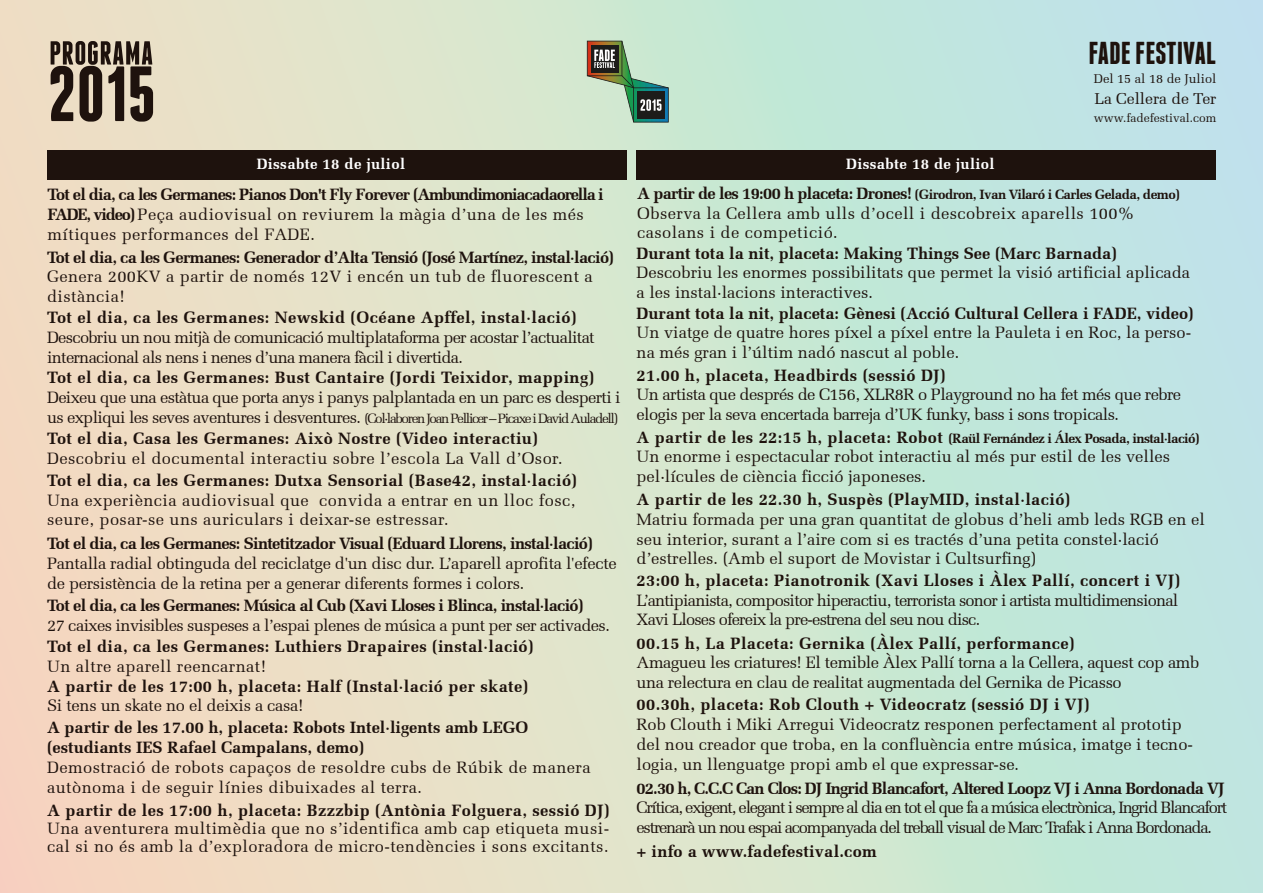
<style>
.page{position:relative;width:1263px;height:893px;background:#fff}
.page>*{position:absolute;margin:0;border:0;box-sizing:border-box;transform-origin:0 0}
.t1{font:700 31.5px "Franchise Free";color:#1e120d}
.t2{font:16.5px/19.8px "Melior";color:#1e120d}
.t3{font:700 16.5px "Melior";letter-spacing:.025em;color:#1e120d}
.t4{font:16.5px/19.5px "Melior";letter-spacing:.025em;color:#1e120d}
.t5{font:700 16.5px/19.8px "Melior";letter-spacing:-.05em;color:#1e120d}
.t6{font:700 16.5px "Melior";letter-spacing:-.04em;color:#1e120d}
.t7{font:700 16.5px/19.8px "Melior";color:#1e120d}
.t8{font:16.5px/19.5px "Melior";letter-spacing:-.075em;color:#1e120d}
.t9{font:16.5px/19.8px "Melior";letter-spacing:-.02em;color:#1e120d}
.t10{font:16.5px/19.8px "Melior";letter-spacing:-.025em;color:#1e120d}
.t11{font:16.5px/19.8px "Melior";letter-spacing:-.045em;color:#1e120d}
.t12{font:16.5px/19.5px "Melior";letter-spacing:-.03em;color:#1e120d}
.t13{font:16.5px/19.5px "Melior";letter-spacing:-.05em;color:#1e120d}
.t14{font:16.5px "Melior";letter-spacing:-.035em;color:#1e120d}
.t15{font:16.5px "Melior";letter-spacing:-.04em;color:#1e120d}
.t16{font:15.75px "Melior";color:#1e120d}
.t17{font:700 15px "Melior";letter-spacing:.025em;color:#fff}
.t18{font:700 13.5px "Melior";letter-spacing:-.045em;color:#1e120d}
.t19{font:13.5px "Melior";letter-spacing:-.1em;color:#1e120d}
.t20{font:12.75px "Melior";color:#1e120d}
.t21{font:12px "Melior";color:#1e120d}
.s1{font-weight:400}
.s2{font-size:16.5px}
</style>
<div class="page">
<div style="left:0;top:0;width:1263px;height:893px;background:linear-gradient(to right,#f7ddbe,#b8e9e3)"></div>
<svg style="left:51px;top:41px;width:102px;height:81px;background:#76695c"></svg>
<svg style="left:587px;top:41px;width:82px;height:82px;background:#8ea690"></svg>
<div style="left:47px;top:150px;width:580px;height:29px;background:#1e120d"></div>
<div style="left:636px;top:150px;width:580px;height:29px;background:#1e120d"></div>
<p class="t17" style="left:257px;top:155px;width:150px">Dissabte 18 de juliol</p>
<p class="t17" style="left:846px;top:155px;width:150px">Dissabte 18 de juliol</p>
<h1 class="t1" style="left:1088px;top:39px;width:129px">FADE FESTIVAL</h1>
<p class="t20" style="left:1094px;top:71px;width:124px">Del 15 al 18 de Juliol</p>
<p class="t21" style="left:1094px;top:111px;width:124px">www.fadefestival.com</p>
<p class="t16" style="left:1094px;top:89px;width:123px">La Cellera de Ter</p>
<p class="t5" style="left:47px;top:184px;width:558px">Tot el dia, ca les Germanes: Pianos Don't Fly Forever (Ambundimoniacadaorella i<br>FADE, video) <span class="s1">Peça audiovisual on reviurem la màgia d’una de les més mítiques performances del FADE.</span></p>
<p class="t6" style="left:47px;top:247px;width:568px">Tot el dia, ca les Germanes: Generador d’Alta Tensió (José Martínez, instal·lació)</p>
<p class="t4" style="left:47px;top:267px;width:547px">Genera 200KV a partir de només 12V i encén un tub de fluorescent a distància!</p>
<p class="t3" style="left:47px;top:307px;width:531px">Tot el dia, ca les Germanes: Newskid (Océane Apffel, instal·lació)</p>
<p class="t11" style="left:47px;top:327px;width:549px">Descobriu un nou mitjà de comunicació multiplataforma per acostar l’actualitat internacional als nens i nenes d’una manera fàcil i divertida.</p>
<p class="t3" style="left:47px;top:367px;width:549px">Tot el dia, ca les Germanes: Bust Cantaire (Jordi Teixidor, mapping)</p>
<p class="t15" style="left:47px;top:387px;width:575px">Deixeu que una estàtua que porta anys i panys palplantada en un parc es desperti i</p>
<p class="t19" style="left:47px;top:410px;width:573px"><span class="s2">us expliqui les seves aventures i desventures.</span> (Col·laboren Joan Pellicer – Picaxe i David Auladell)</p>
<p class="t3" style="left:47px;top:428px;width:492px">Tot el dia, Casa les Germanes: Això Nostre (Video interactiu)</p>
<p class="t4" style="left:47px;top:448px;width:517px">Descobriu el documental interactiu sobre l’escola La Vall d’Osor.</p>
<p class="t3" style="left:47px;top:470px;width:531px">Tot el dia, ca les Germanes: Dutxa Sensorial (Base42, instal·lació)</p>
<p class="t4" style="left:47px;top:490px;width:530px">Una experiència audiovisual que convida a entrar en un lloc fosc, seure, posar-se uns auriculars i deixar-se estressar.</p>
<p class="t6" style="left:47px;top:533px;width:547px">Tot el dia, ca les Germanes: Sintetitzador Visual (Eduard Llorens, instal·lació)</p>
<p class="t9" style="left:47px;top:553px;width:571px">Pantalla radial obtinguda del reciclatge d'un disc dur. L’aparell aprofita l'efecte de persistència de la retina per a generar diferents formes i colors.</p>
<p class="t6" style="left:47px;top:595px;width:538px">Tot el dia, ca les Germanes: Música al Cub (Xavi Lloses i Blinca, instal·lació)</p>
<p class="t14" style="left:47px;top:615px;width:564px">27 caixes invisibles suspeses a l’espai plenes de música a punt per ser activades.</p>
<p class="t3" style="left:47px;top:636px;width:488px">Tot el dia, ca les Germanes: Luthiers Drapaires (instal·lació)</p>
<p class="t4" style="left:47px;top:656px;width:221px">Un altre aparell reencarnat!</p>
<p class="t3" style="left:47px;top:676px;width:483px">A partir de les 17:00 h, placeta: Half (Instal·lació per skate)</p>
<p class="t2" style="left:47px;top:696px;width:258px">Si tens un skate no el deixis a casa!</p>
<p class="t7" style="left:47px;top:718px;width:483px">A partir de les 17.00 h, placeta: Robots Intel·ligents amb LEGO (estudiants IES Rafael Campalans, demo)</p>
<p class="t4" style="left:47px;top:757px;width:545px">Demostració de robots capaços de resoldre cubs de Rúbik de manera autònoma i de seguir línies dibuixades al terra.</p>
<p class="t3" style="left:47px;top:801px;width:564px">A partir de les 17:00 h, placeta: Bzzzbip (Antònia Folguera, sessió DJ)</p>
<p class="t4" style="left:47px;top:820px;width:564px;line-height:18px">Una aventurera multimèdia que no s’identifica amb cap etiqueta musi&shy;cal si no és amb la d’exploradora de micro-tendències i sons excitants.</p>
<p class="t18" style="left:637px;top:186px;width:544px"><span class="s2">A partir de les 19:00 h placeta: Drones!</span> (Girodron, Ivan Vilaró i Carles Gelada, demo)</p>
<p class="t4" style="left:637px;top:203px;width:499px">Observa la Cellera amb ulls d’ocell i descobreix aparells 100% casolans i de competició.</p>
<p class="t7" style="left:637px;top:243px;width:482px">Durant tota la nit, placeta: Making Things See (Marc Barnada)</p>
<p class="t2" style="left:637px;top:263px;width:555px">Descobriu les enormes possibilitats que permet la visió artificial aplicada a les instal·lacions interactives.</p>
<p class="t7" style="left:637px;top:303px;width:559px">Durant tota la nit, placeta: Gènesi (Acció Cultural Cellera i FADE, video)</p>
<p class="t2" style="left:637px;top:323px;width:556px">Un viatge de quatre hores píxel a píxel entre la Pauleta i en Roc, la perso&shy;na més gran i l’últim nadó nascut al poble.</p>
<p class="t3" style="left:637px;top:365px;width:311px">21.00 h, placeta, Headbirds (sessió DJ)</p>
<p class="t12" style="left:637px;top:385px;width:546px">Un artista que després de C156, XLR8R o Playground no ha fet més que rebre elogis per la seva encertada barreja d’UK funky, bass i sons tropicals.</p>
<p class="t18" style="left:636px;top:430px;width:564px"><span class="s2">A partir de les 22:15 h, placeta: Robot</span> (Raül Fernández i Álex Posada, instal·lació)</p>
<p class="t2" style="left:636px;top:447px;width:535px">Un enorme i espectacular robot interactiu al més pur estil de les velles pel·lícules de ciència ficció japoneses.</p>
<p class="t3" style="left:637px;top:489px;width:435px">A partir de les 22.30 h, Suspès (PlayMID, instal·lació)</p>
<p class="t2" style="left:637px;top:509px;width:570px">Matriu formada per una gran quantitat de globus d’heli amb leds RGB en el seu interior, surant a l’aire com si es tractés d’una petita constel·lació d’estrelles. (Amb el suport de Movistar i Cultsurfing)</p>
<p class="t3" style="left:637px;top:571px;width:545px">23:00 h, placeta: Pianotronik (Xavi Lloses i Àlex Pallí, concert i VJ)</p>
<p class="t13" style="left:637px;top:590px;width:543px">L’antipianista, compositor hiperactiu, terrorista sonor i artista multidimensional<br>Xavi Lloses ofereix la pre-estrena del seu nou disc.</p>
<p class="t3" style="left:636px;top:633px;width:440px">00.15 h, La Placeta: Gernika (Àlex Pallí, performance)</p>
<p class="t10" style="left:636px;top:653px;width:564px">Amagueu les criatures! El temible Àlex Pallí torna a la Cellera, aquest cop amb una relectura en clau de realitat augmentada del Gernika de Picasso</p>
<p class="t3" style="left:636px;top:695px;width:454px">00.30h, placeta: Rob Clouth + Videocratz (sessió DJ i VJ)</p>
<p class="t2" style="left:636px;top:715px;width:558px">Rob Clouth i Miki Arregui Videocratz responen perfectament al prototip del nou creador que troba, en la confluència entre música, imatge i tecno&shy;logia, un llenguatge propi amb el que expressar-se.</p>
<p class="t5" style="left:636px;top:778px;width:589px">02.30 h, C.C.C Can Clos: DJ Ingrid Blancafort, Altered Loopz VJ i Anna Bordonada VJ</p>
<p class="t8" style="left:636px;top:798px;width:592px">Crítica, exigent, elegant i sempre al dia en tot el que fa a música electrònica, Ingrid Blancafort estrenarà un nou espai acompanyada del treball visual de Marc Trafak i Anna Bordonada.</p>
<p class="t3" style="left:636px;top:841px;width:242px">+ info a www.fadefestival.com</p>
</div>
